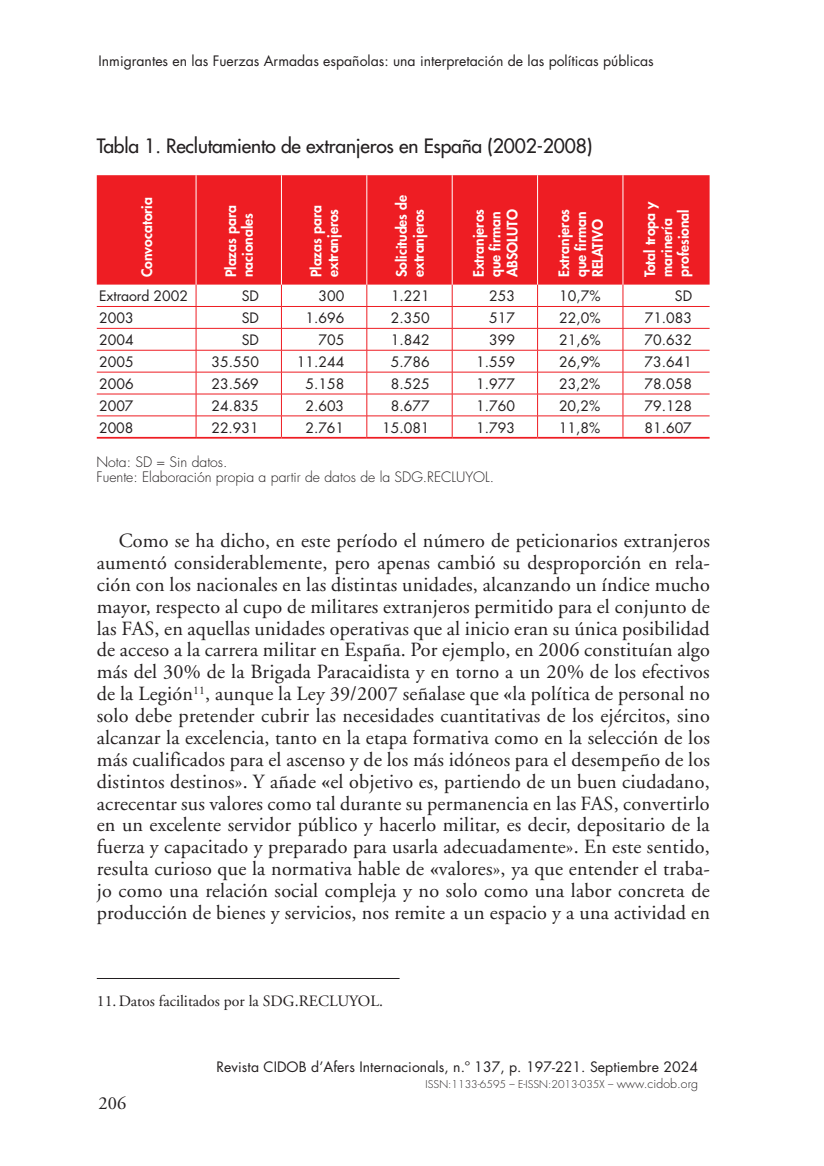
<style>
.page{position:relative;width:824px;height:1166px;background:#fff}
.page>*{position:absolute;margin:0;border:0;box-sizing:border-box;transform-origin:0 0}
.t1{font:20.12px/21.9px "Adobe Garamond";letter-spacing:.01em;color:#231f20;text-align:justify}
.t2{font:500 19.25px "Futura Std";letter-spacing:-.01em;color:#231f20}
.t3{font:18.38px "Adobe Garamond";color:#231f20}
.t4{font:15.75px "Adobe Garamond";color:#231f20}
.t5{font:14px "Futura Std";color:#231f20}
.t6{font:800 14px/16.8px "Futura Std";color:#fff}
.t7{font:300 14px/14.9px "Futura Std";color:#231f20}
.t8{font:300 10.5px "Futura Std";letter-spacing:.005em;color:#231f20}
.s1{font-weight:700}
.s2{font-size:12.25px}
</style>
<div class="page">
<div style="left:97px;top:175px;width:612px;height:110px;background:#ee1d23"></div>
<hr style="left:97px;top:306px;width:99px;height:1px;background:#ee1d23">
<hr style="left:196px;top:306px;width:85px;height:1px;background:#ee1d23">
<hr style="left:281px;top:306px;width:86px;height:1px;background:#ee1d23">
<hr style="left:367px;top:306px;width:85px;height:1px;background:#ee1d23">
<hr style="left:452px;top:306px;width:85px;height:1px;background:#ee1d23">
<hr style="left:537px;top:306px;width:86px;height:1px;background:#ee1d23">
<hr style="left:623px;top:306px;width:86px;height:1px;background:#ee1d23">
<hr style="left:97px;top:328px;width:99px;height:1px;background:#ee1d23">
<hr style="left:196px;top:328px;width:85px;height:1px;background:#ee1d23">
<hr style="left:281px;top:328px;width:86px;height:1px;background:#ee1d23">
<hr style="left:367px;top:328px;width:85px;height:1px;background:#ee1d23">
<hr style="left:452px;top:328px;width:85px;height:1px;background:#ee1d23">
<hr style="left:537px;top:328px;width:86px;height:1px;background:#ee1d23">
<hr style="left:623px;top:328px;width:86px;height:1px;background:#ee1d23">
<hr style="left:97px;top:350px;width:99px;height:1px;background:#ee1d23">
<hr style="left:196px;top:350px;width:85px;height:1px;background:#ee1d23">
<hr style="left:281px;top:350px;width:86px;height:1px;background:#ee1d23">
<hr style="left:367px;top:350px;width:85px;height:1px;background:#ee1d23">
<hr style="left:452px;top:350px;width:85px;height:1px;background:#ee1d23">
<hr style="left:537px;top:350px;width:86px;height:1px;background:#ee1d23">
<hr style="left:623px;top:350px;width:86px;height:1px;background:#ee1d23">
<hr style="left:97px;top:372px;width:99px;height:1px;background:#ee1d23">
<hr style="left:196px;top:372px;width:85px;height:1px;background:#ee1d23">
<hr style="left:281px;top:372px;width:86px;height:1px;background:#ee1d23">
<hr style="left:367px;top:372px;width:85px;height:1px;background:#ee1d23">
<hr style="left:452px;top:372px;width:85px;height:1px;background:#ee1d23">
<hr style="left:537px;top:372px;width:86px;height:1px;background:#ee1d23">
<hr style="left:623px;top:372px;width:86px;height:1px;background:#ee1d23">
<hr style="left:97px;top:394px;width:99px;height:1px;background:#ee1d23">
<hr style="left:196px;top:394px;width:85px;height:1px;background:#ee1d23">
<hr style="left:281px;top:394px;width:86px;height:1px;background:#ee1d23">
<hr style="left:367px;top:394px;width:85px;height:1px;background:#ee1d23">
<hr style="left:452px;top:394px;width:85px;height:1px;background:#ee1d23">
<hr style="left:537px;top:394px;width:86px;height:1px;background:#ee1d23">
<hr style="left:623px;top:394px;width:86px;height:1px;background:#ee1d23">
<hr style="left:97px;top:416px;width:99px;height:1px;background:#ee1d23">
<hr style="left:196px;top:416px;width:85px;height:1px;background:#ee1d23">
<hr style="left:281px;top:416px;width:86px;height:1px;background:#ee1d23">
<hr style="left:367px;top:416px;width:85px;height:1px;background:#ee1d23">
<hr style="left:452px;top:416px;width:85px;height:1px;background:#ee1d23">
<hr style="left:537px;top:416px;width:86px;height:1px;background:#ee1d23">
<hr style="left:623px;top:416px;width:86px;height:1px;background:#ee1d23">
<hr style="left:97px;top:437px;width:99px;height:2px;background:#ee1d23">
<hr style="left:196px;top:437px;width:85px;height:2px;background:#ee1d23">
<hr style="left:281px;top:437px;width:86px;height:2px;background:#ee1d23">
<hr style="left:367px;top:437px;width:85px;height:2px;background:#ee1d23">
<hr style="left:452px;top:437px;width:85px;height:2px;background:#ee1d23">
<hr style="left:537px;top:437px;width:86px;height:2px;background:#ee1d23">
<hr style="left:623px;top:437px;width:86px;height:2px;background:#ee1d23">
<svg style="left:196px;top:285px;width:1px;height:152px"></svg>
<svg style="left:281px;top:285px;width:1px;height:152px"></svg>
<svg style="left:366px;top:285px;width:1px;height:152px"></svg>
<svg style="left:452px;top:285px;width:1px;height:152px"></svg>
<svg style="left:537px;top:285px;width:1px;height:152px"></svg>
<svg style="left:622px;top:285px;width:1px;height:152px"></svg>
<hr style="left:196px;top:175px;width:1px;height:110px;background:#fff">
<hr style="left:281px;top:175px;width:1px;height:110px;background:#fff">
<hr style="left:366px;top:175px;width:1px;height:110px;background:#fff">
<hr style="left:452px;top:175px;width:1px;height:110px;background:#fff">
<hr style="left:537px;top:175px;width:1px;height:110px;background:#fff">
<hr style="left:622px;top:175px;width:1px;height:110px;background:#fff">
<hr style="left:97px;top:978px;width:302px;height:1px;background:#231f20">
<p class="t5" style="left:98px;top:52px;width:556px">Inmigrantes en las Fuerzas Armadas españolas: una interpretación de las políticas públicas</p>
<p class="t2" style="left:97px;top:134px;width:497px">Tabla 1. Reclutamiento de extranjeros en España (2002-2008)</p>
<p class="t6" style="left:139px;top:277px;width:82px;rotate:-90deg">Convocatoria</p>
<p class="t6" style="left:222px;top:277px;width:73px;rotate:-90deg">Plazas para nacionales</p>
<p class="t6" style="left:308px;top:277px;width:73px;rotate:-90deg">Plazas para extranjeros</p>
<p class="t6" style="left:393px;top:277px;width:84px;rotate:-90deg">Solicitudes de extranjeros</p>
<p class="t6" style="left:470px;top:277px;width:70px;rotate:-90deg">Extranjeros que firman<br>ABSOLUTO</p>
<p class="t6" style="left:555px;top:277px;width:70px;rotate:-90deg">Extranjeros que firman<br>RELATIVO</p>
<p class="t6" style="left:641px;top:277px;width:77px;rotate:-90deg">Total tropa y marinería profesional</p>
<p class="t5" style="left:99px;top:287px;width:90px">Extraord 2002</p>
<p class="t5" style="left:242px;top:287px;width:19px">SD</p>
<p class="t5" style="left:318px;top:287px;width:27px">300</p>
<p class="t5" style="left:391px;top:287px;width:40px">1.221</p>
<p class="t5" style="left:489px;top:287px;width:27px">253</p>
<p class="t5" style="left:559px;top:287px;width:43px">10,7%</p>
<p class="t5" style="left:674px;top:287px;width:19px">SD</p>
<p class="t5" style="left:99px;top:309px;width:36px">2003</p>
<p class="t5" style="left:242px;top:309px;width:19px">SD</p>
<p class="t5" style="left:305px;top:309px;width:40px">1.696</p>
<p class="t5" style="left:391px;top:309px;width:40px">2.350</p>
<p class="t5" style="left:489px;top:309px;width:27px">517</p>
<p class="t5" style="left:559px;top:309px;width:43px">22,0%</p>
<p class="t5" style="left:644px;top:309px;width:49px">71.083</p>
<p class="t5" style="left:99px;top:331px;width:36px">2004</p>
<p class="t5" style="left:242px;top:331px;width:19px">SD</p>
<p class="t5" style="left:318px;top:331px;width:27px">705</p>
<p class="t5" style="left:391px;top:331px;width:40px">1.842</p>
<p class="t5" style="left:489px;top:331px;width:27px">399</p>
<p class="t5" style="left:559px;top:331px;width:43px">21,6%</p>
<p class="t5" style="left:644px;top:331px;width:49px">70.632</p>
<p class="t5" style="left:99px;top:353px;width:36px">2005</p>
<p class="t5" style="left:211px;top:353px;width:49px">35.550</p>
<p class="t5" style="left:297px;top:353px;width:49px">11.244</p>
<p class="t5" style="left:391px;top:353px;width:40px">5.786</p>
<p class="t5" style="left:476px;top:353px;width:40px">1.559</p>
<p class="t5" style="left:559px;top:353px;width:43px">26,9%</p>
<p class="t5" style="left:644px;top:353px;width:49px">73.641</p>
<p class="t5" style="left:99px;top:375px;width:36px">2006</p>
<p class="t5" style="left:211px;top:375px;width:49px">23.569</p>
<p class="t5" style="left:305px;top:375px;width:40px">5.158</p>
<p class="t5" style="left:391px;top:375px;width:40px">8.525</p>
<p class="t5" style="left:476px;top:375px;width:40px">1.977</p>
<p class="t5" style="left:559px;top:375px;width:43px">23,2%</p>
<p class="t5" style="left:644px;top:375px;width:49px">78.058</p>
<p class="t5" style="left:99px;top:397px;width:36px">2007</p>
<p class="t5" style="left:211px;top:397px;width:49px">24.835</p>
<p class="t5" style="left:305px;top:397px;width:40px">2.603</p>
<p class="t5" style="left:391px;top:397px;width:40px">8.677</p>
<p class="t5" style="left:476px;top:397px;width:40px">1.760</p>
<p class="t5" style="left:559px;top:397px;width:43px">20,2%</p>
<p class="t5" style="left:644px;top:397px;width:49px">79.128</p>
<p class="t5" style="left:99px;top:418px;width:36px">2008</p>
<p class="t5" style="left:211px;top:418px;width:49px">22.931</p>
<p class="t5" style="left:305px;top:418px;width:40px">2.761</p>
<p class="t5" style="left:382px;top:418px;width:49px">15.081</p>
<p class="t5" style="left:476px;top:418px;width:40px">1.793</p>
<p class="t5" style="left:559px;top:418px;width:43px">11,8%</p>
<p class="t5" style="left:644px;top:418px;width:49px">81.607</p>
<p class="t7" style="left:96px;top:454px;width:399px">Nota: SD = Sin datos.<br>Fuente: Elaboración propia a partir de datos de la SDG.RECLUYOL.</p>
<p class="t1" style="left:97px;top:530px;width:614px;text-indent:22px">Como se ha dicho, en este período el número de peticionarios extranjeros aumentó considerablemente, pero apenas cambió su desproporción en rela&shy;ción con los nacionales en las distintas unidades, alcanzando un índice mucho mayor, respecto al cupo de militares extranjeros permitido para el conjunto de las FAS, en aquellas unidades operativas que al inicio eran su única posibilidad de acceso a la carrera militar en España. Por ejemplo, en 2006 constituían algo más del 30% de la Brigada Paracaidista y en torno a un 20% de los efectivos de la Legión<sup>11</sup>, aunque la Ley 39/2007 señalase que <span class="s1">«</span>la política de personal no solo debe pretender cubrir las necesidades cuantitativas de los ejércitos, sino alcanzar la excelencia, tanto en la etapa formativa como en la selección de los más cualificados para el ascenso y de los más idóneos para el desempeño de los distintos destinos». Y añade <span class="s1">«</span>el objetivo es, partiendo de un buen ciudadano, acrecentar sus valores como tal durante su permanencia en las FAS, convertirlo en un excelente servidor público y hacerlo militar, es decir, depositario de la fuerza y capacitado y preparado para usarla adecuadamente». En este sentido, resulta curioso que la normativa hable de <span class="s1">«</span>valores», ya que entender el traba&shy;jo como una relación social compleja y no solo como una labor concreta de producción de bienes y servicios, nos remite a un espacio y a una actividad en</p>
<p class="t4" style="left:97px;top:993px;width:288px">11.Datos facilitados por la SDG.RECLUYOL.</p>
<p class="t3" style="left:98px;top:1093px;width:29px">206</p>
<p class="t5" style="left:216px;top:1058px;width:483px">Revista CIDOB d’Afers Internacionals, n.º 137, p. 197-221. Septiembre 2024</p>
<p class="t8" style="left:425px;top:1078px;width:274px">ISSN:1133-6595 – E-ISSN:2013-035X – <span class="s2">www.cidob.org</span></p>
</div>
